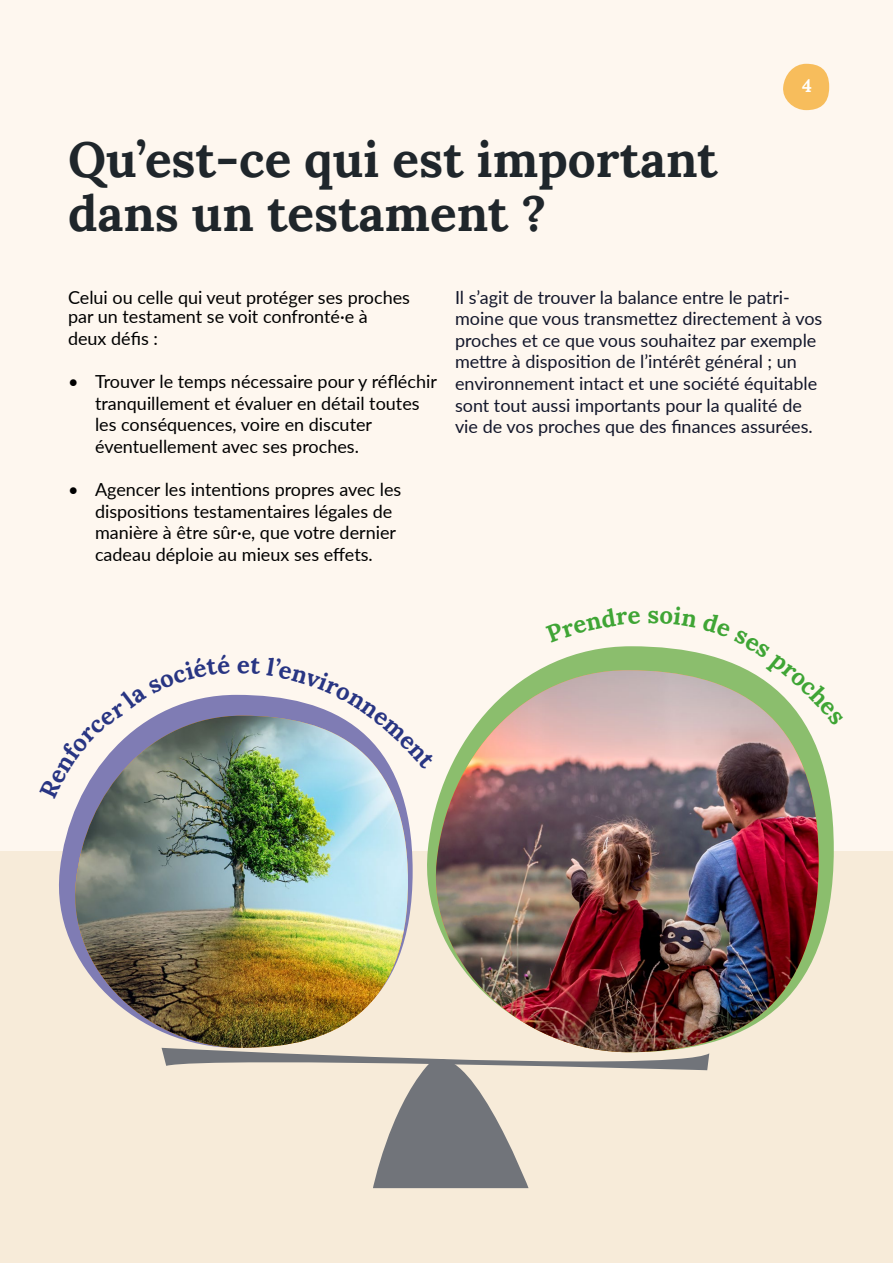
<style>
.page{position:relative;width:893px;height:1263px;background:#fef7ef}
.page>*{position:absolute;margin:0;border:0;box-sizing:border-box;transform-origin:0 0}
.t1{font:49.5px/54px "Lora";color:#1f262b}
.t2{font:18px/21.6px "Lato";color:#000}
.t3{font:18px/21.6px "Lato";color:#13172b}
.t4{font:18px "Lora";color:#fff}
</style>
<div class="page">
<div style="left:0;top:852px;width:893px;height:411px;background:#f7ebd9"></div>
<svg style="left:162px;top:1048px;width:547px;height:140px"></svg>
<svg style="left:783px;top:64px;width:46px;height:46px"></svg>
<svg style="left:50px;top:695px;width:363px;height:237px"></svg>
<img style="left:74px;top:716px;width:334px;height:332px">
<svg style="left:417px;top:646px;width:417px;height:406px"></svg>
<img style="left:434px;top:670px;width:385px;height:382px">
<svg style="left:648px;top:646px;width:186px;height:80px"></svg>
<svg style="left:50px;top:695px;width:180px;height:104px"></svg>
<svg style="left:238px;top:657px;width:198px;height:113px"></svg>
<h1 class="t1" style="left:68px;top:129px;width:651px">Qu’est-ce qui est important dans un testament ?</h1>
<p class="t4" style="left:802px;top:72px;width:11px">4</p>
<p class="t2" style="left:68px;top:287px;width:344px;line-height:19.5px">Celui ou celle qui veut protéger ses proches par un testament se voit confronté·e à</p>
<p class="t2" style="left:68px;top:327px;width:91px">deux défis :</p>
<p class="t2" style="left:95px;top:370px;width:343px;text-indent:-27px">• Trouver le temps nécessaire pour y réfléchir tranquillement et évaluer en détail toutes les conséquences, voire en discuter éventuellement avec ses proches.</p>
<p class="t2" style="left:95px;top:478px;width:308px;text-indent:-27px">• Agencer les intentions propres avec les dispositions testamentaires légales de manière à être sûr·e, que votre dernier cadeau déploie au mieux ses effets.</p>
<p class="t3" style="left:455px;top:286px;width:369px">Il s’agit de trouver la balance entre le patri&shy;moine que vous transmettez directement à vos proches et ce que vous souhaitez par exemple mettre à disposition de l’intérêt général ; un environnement intact et une société équitable sont tout aussi importants pour la qualité de vie de vos proches que des finances assurées.</p>
</div>
